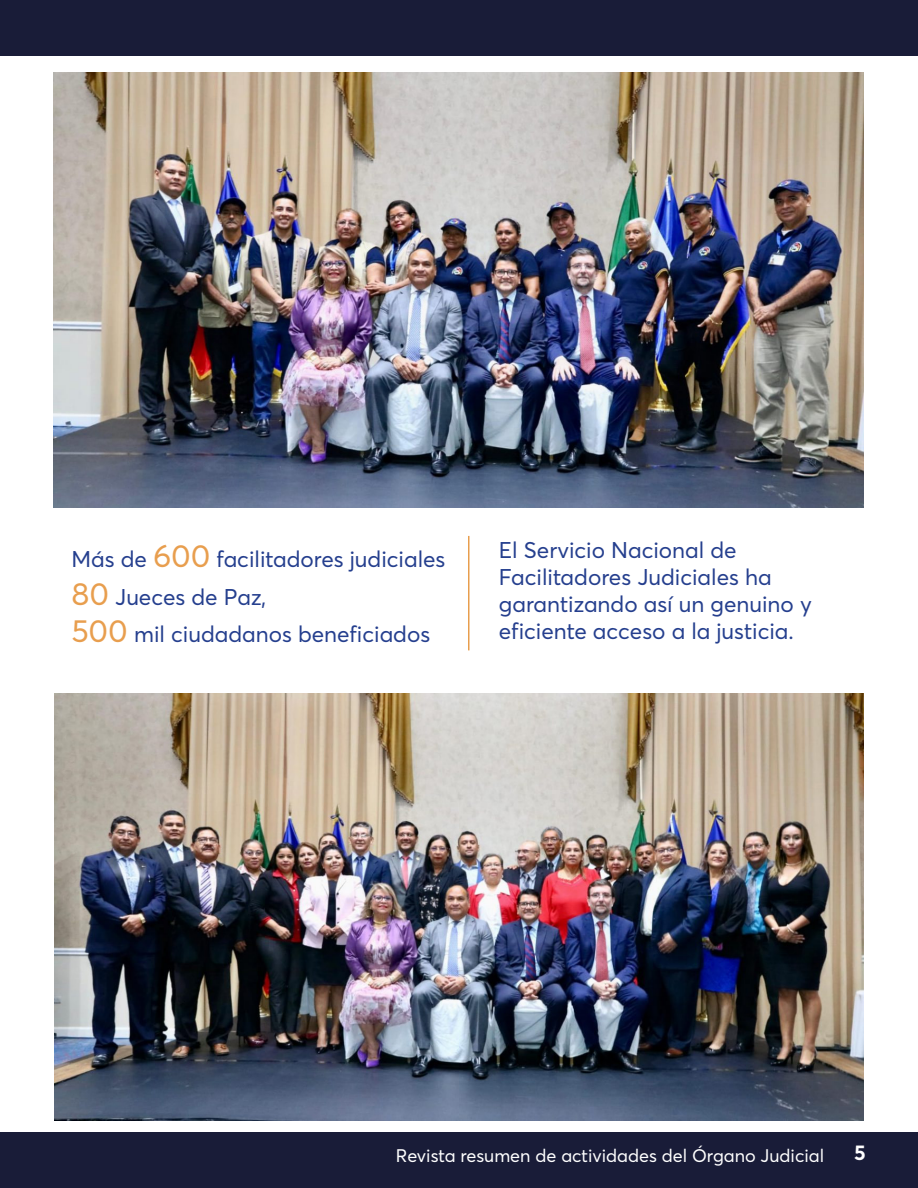
<style>
.page{position:relative;width:918px;height:1188px;background:#fff}
.page>*{position:absolute;margin:0;border:0;box-sizing:border-box;transform-origin:0 0}
.t1{font:22.5px/27px "Averta Demo PE";color:#253f8e}
.t2{font:700 21px "Averta";color:#fff}
.t3{font:18px "Averta Demo PE";color:#fff}
.s1{font-size:31.5px;color:#e89e4e}
</style>
<div class="page">
<div style="left:0;top:1133px;width:918px;height:55px;background:#191c38"></div>
<div style="left:0;top:0;width:918px;height:55px;background:#191c38"></div>
<img style="left:55px;top:693px;width:808px;height:427px">
<img style="left:54px;top:73px;width:810px;height:435px">
<hr style="left:468px;top:536px;width:2px;height:114px;background:#e89e4e">
<p class="t1" style="left:71px;top:544px;width:376px">Más de <span class="s1">600</span> facilitadores judiciales</p>
<p class="t1" style="left:71px;top:582px;width:196px"><span class="s1">80</span> Jueces de Paz,</p>
<p class="t1" style="left:71px;top:620px;width:360px"><span class="s1">500</span> mil ciudadanos beneficiados</p>
<p class="t1" style="left:499px;top:536px;width:314px">El Servicio Nacional de<br>Facilitadores Judiciales ha garantizando así un genuino y eficiente acceso a la justicia.</p>
<p class="t3" style="left:396px;top:1143px;width:430px">Revista resumen de actividades del Órgano Judicial</p>
<p class="t2" style="left:854px;top:1139px;width:13px">5</p>
</div>
